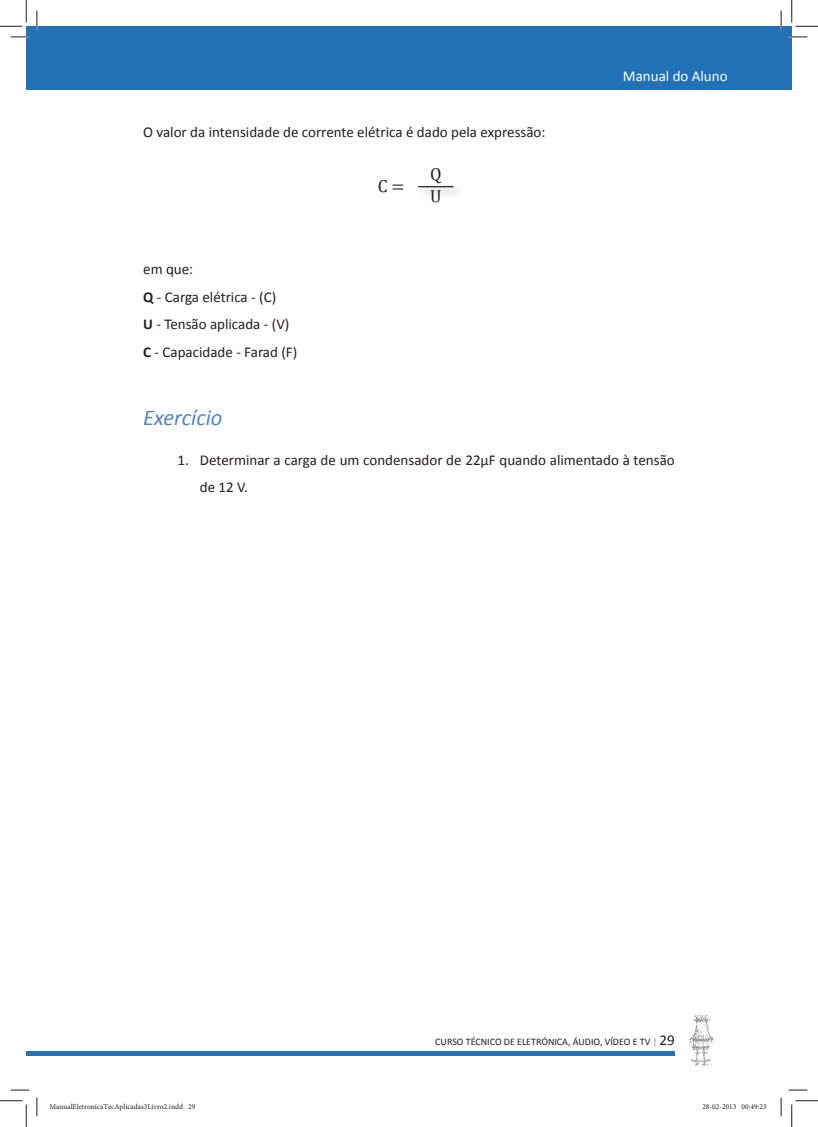
<style>
.page{position:relative;width:818px;height:1127px;background:#fff}
.page>*{position:absolute;margin:0;border:0;box-sizing:border-box;transform-origin:0 0}
.t1{font:italic 22.5px "Calibri";color:#5383c3}
.t2{font:17.5px "Cambria Math";color:#241f1f}
.t3{font:15px/27.5px "Calibri";color:#241f1f}
.t4{font:15px "Calibri";color:#fff}
.t5{font:10px "Calibri";color:#241f1f}
.t6{font:7.5px "Minion Pro";color:#241f1f}
.s1{font-weight:700}
.s2{color:#919193}
.s3{font-size:15px}
</style>
<div class="page">
<div style="left:26px;top:1050px;width:649px;height:5px;background:#2372b8"></div>
<div style="left:26px;top:26px;width:766px;height:64px;background:#2372b8"></div>
<svg style="left:689px;top:1014px;width:26px;height:52px"></svg>
<div style="left:417px;top:184px;width:48px;height:15px;background:#241f1f;opacity:.5"></div>
<hr style="left:418px;top:186px;width:36px;height:1px;background:#241f1f">
<svg style="left:11px;top:36px;width:18px;height:2px"></svg>
<svg style="left:788px;top:36px;width:19px;height:2px"></svg>
<svg style="left:11px;top:1089px;width:18px;height:1px"></svg>
<svg style="left:788px;top:1089px;width:19px;height:1px"></svg>
<svg style="left:36px;top:11px;width:2px;height:18px"></svg>
<svg style="left:36px;top:1097px;width:2px;height:18px"></svg>
<svg style="left:780px;top:11px;width:2px;height:18px"></svg>
<svg style="left:780px;top:1097px;width:2px;height:18px"></svg>
<svg style="left:0;top:0;width:27px;height:27px"></svg>
<svg style="left:0;top:1100px;width:27px;height:26px"></svg>
<svg style="left:791px;top:0;width:27px;height:27px"></svg>
<svg style="left:791px;top:1100px;width:27px;height:26px"></svg>
<p class="t3" style="left:143px;top:118px;width:404px">O valor da intensidade de corrente elétrica é dado pela expressão:</p>
<p class="t3" style="left:143px;top:256px;width:156px">em que:<br><span class="s1">Q</span> - Carga elétrica - (C)<br><span class="s1">U</span> - Tensão aplicada - (V)<br><span class="s1">C</span> - Capacidade - Farad (F)</p>
<p class="t2" style="left:378px;top:175px;width:28px">C =</p>
<p class="t2" style="left:430px;top:164px;width:13px">Q</p>
<p class="t2" style="left:430px;top:186px;width:13px">U</p>
<p class="t4" style="left:623px;top:66px;width:106px">Manual do Aluno</p>
<h1 class="t1" style="left:143px;top:401px;width:81px">Exercício</h1>
<p class="t3" style="left:200px;top:446px;width:476px;text-indent:-22px">1. Determinar a carga de um condensador de 22μF quando alimentado à tensão de 12 V.</p>
<p class="t5" style="left:435px;top:1035px;width:241px">CURSO TÉCNICO DE ELETRÓNICA, ÁUDIO, VÍDEO E TV <span class="s2">|</span> <span class="s3">29</span></p>
<p class="t6" style="left:49px;top:1101px;width:147px">ManualEletronicaTecAplicadas3Livro2.indd 29</p>
<p class="t6" style="left:702px;top:1101px;width:66px">28-02-2013 00:49:23</p>
</div>
